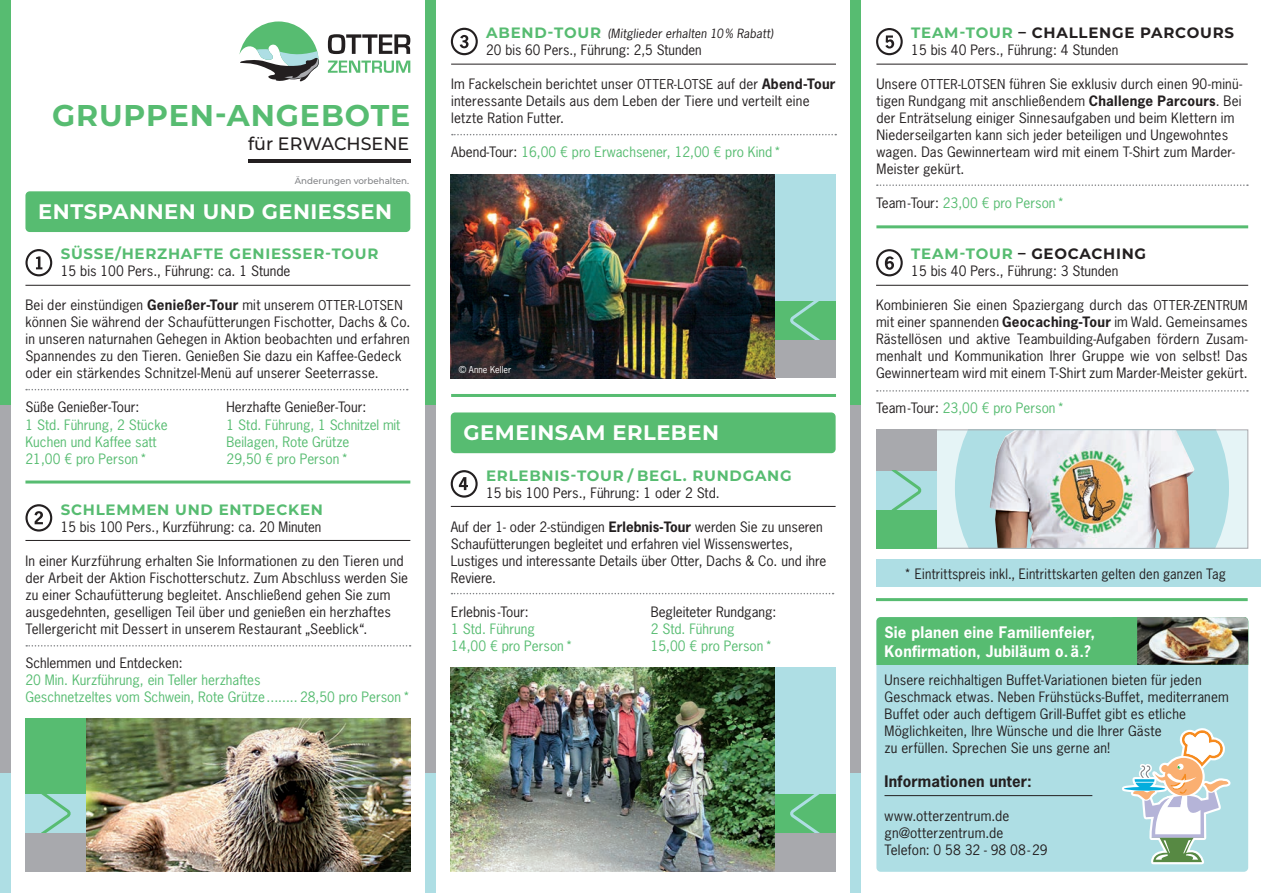
<style>
.page{position:relative;width:1263px;height:893px;background:#fff}
.page>*{position:absolute;margin:0;border:0;box-sizing:border-box;transform-origin:0 0}
.t1{font:700 30px "Montserrat";letter-spacing:.03em;color:#57bc71}
.t2{font:700 21px "Montserrat";letter-spacing:.025em;color:#fff}
.t3{font:500 18px "Montserrat";color:#231f20}
.t4{font:700 15px "Montserrat";letter-spacing:.05em;color:#57bc71}
.t5{font:700 15px/19.5px "News Gothic Std";letter-spacing:.01em;color:#fff}
.t6{font:700 15px "Montserrat";letter-spacing:.05em;color:#231f20}
.t7{font:700 15px "News Gothic Std";letter-spacing:.015em;color:#231f20}
.t8{font:13.5px/17px "News Gothic Std";letter-spacing:.01em;color:#231f20}
.t9{font:13.5px/17px "News Gothic Std";color:#57bc71}
.t10{font:13.5px "News Gothic Std";letter-spacing:.01em;color:#231f20;scale:.96 1}
.t11{font:italic 12px "News Gothic Std";letter-spacing:.015em;color:#231f20}
.t12{font:500 9px "Montserrat";color:#808285}
.t13{font:9px "News Gothic Std";color:#fff}
.s1{font-weight:700}
.s2{font-size:12.75px}
.s3{font-family:"Montserrat";font-weight:700;font-style:normal;font-size:15px;color:#57bc71}
.s4{color:#231f20}
.s5{color:#57bc71}
</style>
<div class="page">
<div style="left:929px;top:430px;width:319px;height:118px;background:#e5f4f6"></div>
<img style="left:955px;top:429px;width:274px;height:119px">
<hr style="left:25px;top:480px;width:385px;height:3px;background:#57bc71">
<hr style="left:451px;top:394px;width:385px;height:3px;background:#57bc71">
<hr style="left:876px;top:225px;width:372px;height:3px;background:#57bc71">
<hr style="left:876px;top:598px;width:371px;height:3px;background:#57bc71">
<div style="left:876px;top:617px;width:372px;height:255px;background:#aedee4;border-radius:4px"></div>
<div style="left:876px;top:617px;width:372px;height:48px;background:#57bc71"></div>
<hr style="left:25px;top:285px;width:385px;height:1px;background:#231f20">
<hr style="left:25px;top:540px;width:385px;height:1px;background:#231f20">
<svg style="left:25px;top:249px;width:27px;height:27px"></svg>
<svg style="left:26px;top:389px;width:382px;height:1px"></svg>
<svg style="left:26px;top:645px;width:385px;height:1px"></svg>
<svg style="left:25px;top:504px;width:27px;height:27px"></svg>
<div style="left:25px;top:191px;width:385px;height:41px;background:#57bc71;border-radius:4px"></div>
<div style="left:451px;top:412px;width:384px;height:41px;background:#57bc71;border-radius:4px"></div>
<hr style="left:451px;top:64px;width:385px;height:1px;background:#231f20">
<svg style="left:451px;top:28px;width:27px;height:27px"></svg>
<svg style="left:452px;top:134px;width:384px;height:1px"></svg>
<div style="left:876px;top:559px;width:385px;height:28px;background:#aedee4"></div>
<svg style="left:877px;top:184px;width:371px;height:2px"></svg>
<svg style="left:877px;top:390px;width:371px;height:2px"></svg>
<svg style="left:451px;top:593px;width:382px;height:1px"></svg>
<hr style="left:876px;top:64px;width:371px;height:1px;background:#231f20">
<hr style="left:451px;top:506px;width:384px;height:1px;background:#231f20">
<svg style="left:451px;top:470px;width:27px;height:28px"></svg>
<hr style="left:876px;top:285px;width:372px;height:1px;background:#231f20">
<svg style="left:876px;top:28px;width:27px;height:27px"></svg>
<svg style="left:876px;top:249px;width:27px;height:27px"></svg>
<img style="left:86px;top:719px;width:324px;height:153px">
<div style="left:25px;top:719px;width:61px;height:76px;background:#57bc71"></div>
<div style="left:25px;top:833px;width:61px;height:39px;background:#a8a9ad"></div>
<div style="left:25px;top:794px;width:61px;height:39px;background:#aedee4"></div>
<svg style="left:41px;top:794px;width:30px;height:39px"></svg>
<svg style="left:1122px;top:728px;width:109px;height:137px"></svg>
<hr style="left:884px;top:795px;width:208px;height:1px;background:#231f20">
<img style="left:451px;top:668px;width:324px;height:204px">
<img style="left:451px;top:174px;width:324px;height:204px">
<div style="left:775px;top:668px;width:60px;height:140px;background:#aedee4"></div>
<div style="left:775px;top:174px;width:60px;height:141px;background:#aedee4"></div>
<div style="left:775px;top:833px;width:60px;height:39px;background:#a8a9ad"></div>
<div style="left:775px;top:339px;width:60px;height:39px;background:#a8a9ad"></div>
<div style="left:775px;top:794px;width:60px;height:39px;background:#57bc71"></div>
<svg style="left:790px;top:794px;width:30px;height:39px"></svg>
<div style="left:775px;top:301px;width:60px;height:38px;background:#57bc71"></div>
<svg style="left:790px;top:301px;width:29px;height:38px"></svg>
<div style="left:876px;top:510px;width:60px;height:38px;background:#57bc71"></div>
<div style="left:876px;top:429px;width:60px;height:42px;background:#a8a9ad"></div>
<div style="left:876px;top:471px;width:60px;height:39px;background:#aedee4"></div>
<svg style="left:891px;top:471px;width:31px;height:39px"></svg>
<img style="left:1137px;top:617px;width:111px;height:48px">
<hr style="left:248px;top:159px;width:162px;height:4px;background:#231f20">
<svg style="left:328px;top:34px;width:82px;height:20px"></svg>
<svg style="left:328px;top:61px;width:82px;height:12px"></svg>
<svg style="left:239px;top:21px;width:80px;height:61px"></svg>
<div style="left:0;top:0;width:11px;height:406px;background:#57bc71"></div>
<div style="left:0;top:773px;width:11px;height:120px;background:#aedee4"></div>
<div style="left:0;top:406px;width:11px;height:367px;background:#a8a9ad"></div>
<div style="left:425px;top:0;width:11px;height:406px;background:#57bc71"></div>
<div style="left:425px;top:773px;width:11px;height:120px;background:#aedee4"></div>
<div style="left:425px;top:406px;width:11px;height:367px;background:#a8a9ad"></div>
<div style="left:850px;top:0;width:11px;height:406px;background:#57bc71"></div>
<div style="left:850px;top:773px;width:11px;height:120px;background:#aedee4"></div>
<div style="left:850px;top:406px;width:11px;height:367px;background:#a8a9ad"></div>
<h1 class="t1" style="left:52px;top:93px;width:360px">GRUPPEN-ANGEBOTE</h1>
<h3 class="t3" style="left:248px;top:131px;width:163px">für ERWACHSENE</h3>
<p class="t12" style="left:295px;top:174px;width:116px">Änderungen vorbehalten.</p>
<h2 class="t2" style="left:38px;top:196px;width:355px">ENTSPANNEN UND GENIESSEN</h2>
<p class="t4" style="left:61px;top:243px;width:319px">SÜSSE/HERZHAFTE GENIESSER-TOUR</p>
<p class="t8" style="left:61px;top:263px;width:231px">15 bis 100 Pers., Führung: ca. 1 Stunde</p>
<p class="t8" style="left:25px;top:297px;width:386px">Bei der einstündigen <span class="s1">Genießer-Tour</span> mit unserem <span class="s2">OTTER-LOTSEN </span>können Sie während der Schaufütterungen Fischotter, Dachs &amp; Co. in unseren naturnahen Gehegen in Aktion beobachten und erfahren Spannendes zu den Tieren. Genießen Sie dazu ein Kaffee-Gedeck oder ein stärkendes Schnitzel-Menü auf unserer Seeterrasse.</p>
<p class="t8" style="left:25px;top:399px;width:115px">Süße Genießer-Tour:</p>
<p class="t9" style="left:25px;top:416px;width:144px">1 Std. Führung, 2 Stücke<br>Kuchen und Kaffee satt<br>21,00 € pro Person*</p>
<p class="t8" style="left:227px;top:399px;width:141px">Herzhafte Genießer-Tour:</p>
<p class="t9" style="left:227px;top:416px;width:175px">1 Std. Führung, 1 Schnitzel mit<br>Beilagen, Rote Grütze<br>29,50 € pro Person*</p>
<p class="t4" style="left:61px;top:498px;width:264px">SCHLEMMEN UND ENTDECKEN</p>
<p class="t8" style="left:61px;top:518px;width:262px">15 bis 100 Pers., Kurzführung: ca. 20 Minuten</p>
<p class="t8" style="left:25px;top:552px;width:384px">In einer Kurzführung erhalten Sie Informationen zu den Tieren und der Arbeit der Aktion Fischotterschutz. Zum Abschluss werden Sie zu einer Schaufütterung begleitet. Anschließend gehen Sie zum ausgedehnten, geselligen Teil über und genießen ein herzhaftes Tellergericht mit Dessert in unserem Restaurant „Seeblick“.</p>
<p class="t8" style="left:25px;top:654px;width:159px">Schlemmen und Entdecken:</p>
<p class="t9" style="left:25px;top:671px;width:386px">20 Min. Kurzführung, ein Teller herzhaftes<br>Geschnetzeltes vom Schwein, Rote Grütze........ 28,50 pro Person*</p>
<p class="t11" style="left:486px;top:26px;width:288px"><span class="s3">ABEND-TOUR</span> (Mitglieder erhalten 10% Rabatt)</p>
<p class="t8" style="left:486px;top:42px;width:217px">20 bis 60 Pers., Führung: 2,5 Stunden</p>
<p class="t8" style="left:451px;top:76px;width:386px">Im Fackelschein berichtet unser <span class="s2">OTTER-LOTSE</span> auf der <span class="s1">Abend-Tour </span>interessante Details aus dem Leben der Tiere und verteilt eine letzte Ration Futter.</p>
<p class="t9" style="left:451px;top:144px;width:332px"><span class="s4">Abend-Tour:</span> 16,00 € pro Erwachsener, 12,00 € pro Kind*</p>
<p class="t13" style="left:459px;top:363px;width:54px">© Anne Keller</p>
<h2 class="t2" style="left:463px;top:418px;width:257px">GEMEINSAM ERLEBEN</h2>
<p class="t4" style="left:486px;top:464px;width:307px">ERLEBNIS-TOUR / BEGL. RUNDGANG</p>
<p class="t8" style="left:486px;top:484px;width:235px">15 bis 100 Pers., Führung: 1 oder 2 Std.</p>
<p class="t8" style="left:451px;top:518px;width:377px">Auf der 1- oder 2-stündigen <span class="s1">Erlebnis-Tour</span> werden Sie zu unseren Schaufütterungen begleitet und erfahren viel Wissenswertes, Lustiges und interessante Details über Otter, Dachs &amp; Co. und ihre Reviere.</p>
<p class="t8" style="left:451px;top:603px;width:79px">Erlebnis-Tour:</p>
<p class="t9" style="left:451px;top:620px;width:123px">1 Std. Führung<br>14,00 € pro Person*</p>
<p class="t8" style="left:651px;top:603px;width:127px">Begleiteter Rundgang:</p>
<p class="t9" style="left:651px;top:620px;width:123px">2 Std. Führung<br>15,00 € pro Person*</p>
<p class="t6" style="left:911px;top:22px;width:324px"><span class="s5">TEAM-TOUR</span> – CHALLENGE PARCOURS</p>
<p class="t8" style="left:911px;top:42px;width:209px">15 bis 40 Pers., Führung: 4 Stunden</p>
<p class="t8" style="left:876px;top:76px;width:367px">Unsere <span class="s2">OTTER-LOTSEN</span> führen Sie exklusiv durch einen 90-minü&shy;tigen Rundgang mit anschließendem <span class="s1">Challenge Parcours</span>. Bei der Enträtselung einiger Sinnesaufgaben und beim Klettern im Niederseilgarten kann sich jeder beteiligen und Ungewohntes wagen. Das Gewinnerteam wird mit einem T-Shirt zum Marder-Meister gekürt.</p>
<p class="t9" style="left:876px;top:195px;width:190px"><span class="s4">Team-Tour:</span> 23,00 € pro Person*</p>
<p class="t6" style="left:911px;top:243px;width:236px"><span class="s5">TEAM-TOUR</span> – GEOCACHING</p>
<p class="t8" style="left:911px;top:263px;width:209px">15 bis 40 Pers., Führung: 3 Stunden</p>
<p class="t8" style="left:876px;top:297px;width:373px;text-align:justify">Kombinieren Sie einen Spaziergang durch das <span class="s2">OTTER-ZENTRUM </span>mit einer spannenden <span class="s1">Geocaching-Tour</span> im Wald. Gemeinsames Rästellösen und aktive Teambuilding-Aufgaben fördern Zusam&shy;menhalt und Kommunikation Ihrer Gruppe wie von selbst! Das Gewinnerteam wird mit einem T-Shirt zum Marder-Meister gekürt.</p>
<p class="t9" style="left:876px;top:399px;width:190px"><span class="s4">Team-Tour:</span> 23,00 € pro Person*</p>
<p class="t10" style="left:904px;top:565px;width:337px">* Eintrittspreis inkl., Eintrittskarten gelten den ganzen Tag</p>
<p class="t5" style="left:884px;top:622px;width:212px">Sie planen eine Familienfeier,<br>Konfirmation, Jubiläum o. ä.?</p>
<p class="t8" style="left:884px;top:671px;width:346px">Unsere reichhaltigen Buffet-Variationen bieten für jeden Geschmack etwas. Neben Frühstücks-Buffet, mediterranem Buffet oder auch deftigem Grill-Buffet gibt es etliche Möglichkeiten, Ihre Wünsche und die Ihrer Gäste<br>zu erfüllen. Sprechen Sie uns gerne an!</p>
<p class="t7" style="left:884px;top:771px;width:149px">Informationen unter:</p>
<p class="t8" style="left:884px;top:807px;width:165px">www.otterzentrum.de gn@otterzentrum.de<br>Telefon: 0 58 32 - 98 08-29</p>
</div>
